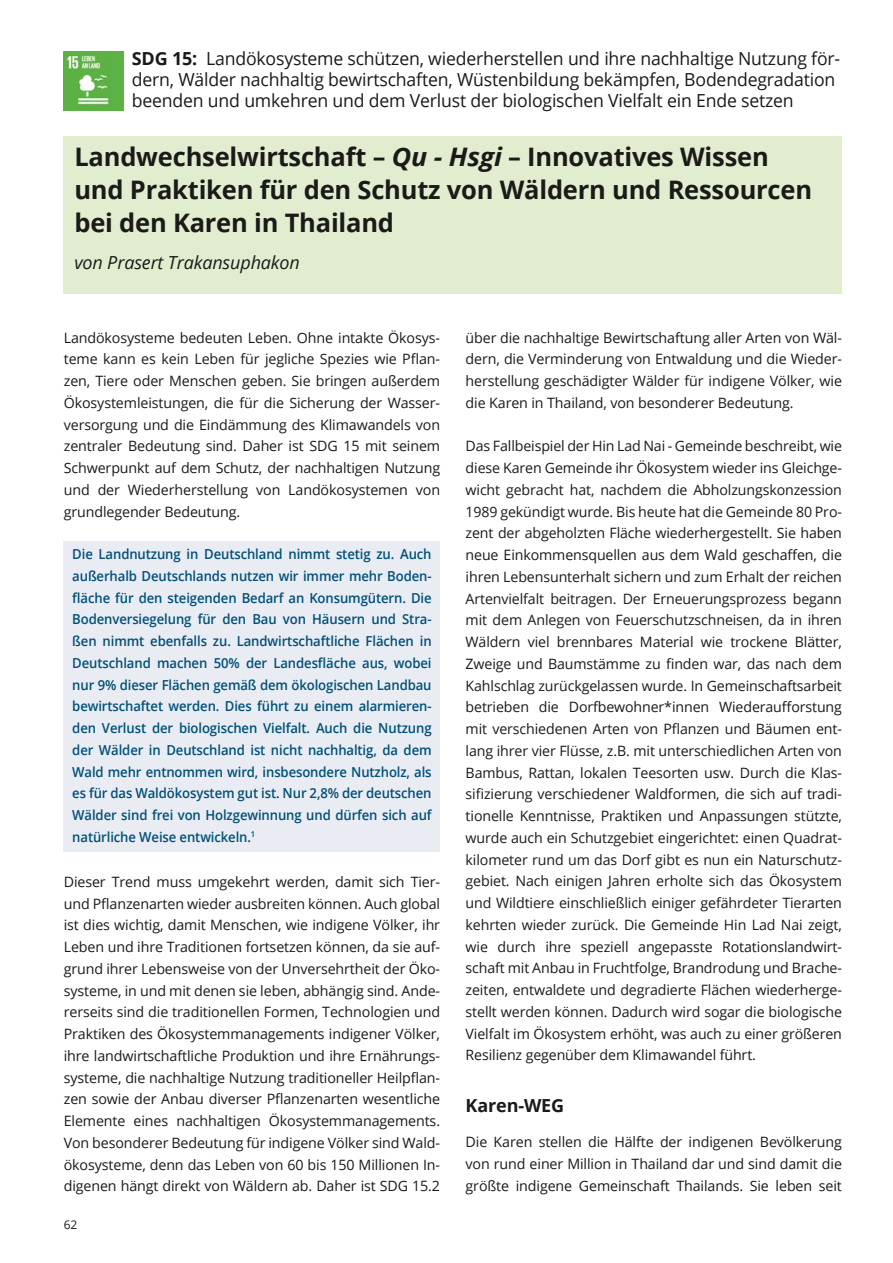
<style>
.page{position:relative;width:893px;height:1263px;background:#fff}
.page>*{position:absolute;margin:0;border:0;box-sizing:border-box;transform-origin:0 0}
.t1{font:700 25.5px/33px "Open Sans";letter-spacing:-.01em;color:#1a1a18}
.t2{font:18px/21px "Open Sans";letter-spacing:-.01em;color:#1a1a18}
.t3{font:italic 18px "Open Sans";letter-spacing:-.01em;color:#1a1a18}
.t4{font:700 18px "Open Sans";letter-spacing:-.01em;color:#1a1a18}
.t5{font:14.25px/21.8px "Open Sans";letter-spacing:-.01em;color:#1a1a18;text-align:justify}
.t6{font:600 13.8px/21.8px "Open Sans";letter-spacing:-.01em;color:#005077;text-align:justify;scale:.95 1}
.t7{font:12px "Open Sans";color:#1a1a18}
.s1{font-weight:700}
.s2{font-style:italic}
</style>
<div class="page">
<div style="left:64px;top:136px;width:778px;height:157px;background:#e2edcf"></div>
<img style="left:64px;top:51px;width:59px;height:60px">
<div style="left:64px;top:541px;width:376px;height:310px;background:#e9ecf3"></div>
<p class="t2" style="left:132px;top:47px;width:710px"><span class="s1">SDG 15:</span> Landökosysteme schützen, wiederherstellen und ihre nachhaltige Nutzung för&shy;dern, Wälder nachhaltig bewirtschaften, Wüstenbildung bekämpfen, Bodendegradation beenden und umkehren und dem Verlust der biologischen Vielfalt ein Ende setzen</p>
<h1 class="t1" style="left:74px;top:140px;width:739px">Landwechselwirtschaft – <span class="s2">Qu - Hsgi</span> – Innovatives Wissen und Praktiken für den Schutz von Wäldern und Ressourcen bei den Karen in Thailand</h1>
<p class="t3" style="left:74px;top:251px;width:227px">von Prasert Trakansuphakon</p>
<p class="t5" style="left:64px;top:326px;width:378px">Landökosysteme bedeuten Leben. Ohne intakte Ökosys&shy;teme kann es kein Leben für jegliche Spezies wie Pflan&shy;zen, Tiere oder Menschen geben. Sie bringen außerdem Ökosystemleistungen, die für die Sicherung der Wasser&shy;versorgung und die Eindämmung des Klimawandels von zentraler Bedeutung sind. Daher ist SDG 15 mit seinem Schwerpunkt auf dem Schutz, der nachhaltigen Nutzung und der Wiederherstellung von Landökosystemen von grundlegender Bedeutung.</p>
<p class="t6" style="left:72px;top:543px;width:380px">Die Landnutzung in Deutschland nimmt stetig zu. Auch außerhalb Deutschlands nutzen wir immer mehr Boden&shy;fläche für den steigenden Bedarf an Konsumgütern. Die Bodenversiegelung für den Bau von Häusern und Stra&shy;ßen nimmt ebenfalls zu. Landwirtschaftliche Flächen in Deutschland machen 50% der Landesfläche aus, wobei nur 9% dieser Flächen gemäß dem ökologischen Landbau bewirtschaftet werden. Dies führt zu einem alarmieren&shy;den Verlust der biologischen Vielfalt. Auch die Nutzung der Wälder in Deutschland ist nicht nachhaltig, da dem Wald mehr entnommen wird, insbesondere Nutzholz, als es für das Waldökosystem gut ist. Nur 2,8% der deutschen Wälder sind frei von Holzgewinnung und dürfen sich auf natürliche Weise entwickeln.<sup>1</sup></p>
<p class="t5" style="left:64px;top:870px;width:378px">Dieser Trend muss umgekehrt werden, damit sich Tier&shy;und Pflanzenarten wieder ausbreiten können. Auch global ist dies wichtig, damit Menschen, wie indigene Völker, ihr Leben und ihre Traditionen fortsetzen können, da sie auf&shy;grund ihrer Lebensweise von der Unversehrtheit der Öko&shy;systeme, in und mit denen sie leben, abhängig sind. Ande&shy;rerseits sind die traditionellen Formen, Technologien und Praktiken des Ökosystemmanagements indigener Völker, ihre landwirtschaftliche Produktion und ihre Ernährungs&shy;systeme, die nachhaltige Nutzung traditioneller Heilpflan&shy;zen sowie der Anbau diverser Pflanzenarten wesentliche Elemente eines nachhaltigen Ökosystemmanagements.<br>Von besonderer Bedeutung für indigene Völker sind Wald&shy;ökosysteme, denn das Leben von 60 bis 150 Millionen In&shy;digenen hängt direkt von Wäldern ab. Daher ist SDG 15.2</p>
<p class="t7" style="left:64px;top:1216px;width:15px">62</p>
<p class="t5" style="left:466px;top:326px;width:378px">über die nachhaltige Bewirtschaftung aller Arten von Wäl&shy;dern, die Verminderung von Entwaldung und die Wieder&shy;herstellung geschädigter Wälder für indigene Völker, wie die Karen in Thailand, von besonderer Bedeutung.</p>
<p class="t5" style="left:466px;top:435px;width:378px">Das Fallbeispiel der Hin Lad Nai - Gemeinde beschreibt, wie diese Karen Gemeinde ihr Ökosystem wieder ins Gleichge&shy;wicht gebracht hat, nachdem die Abholzungskonzession 1989 gekündigt wurde. Bis heute hat die Gemeinde 80 Pro&shy;zent der abgeholzten Fläche wiederhergestellt. Sie haben neue Einkommensquellen aus dem Wald geschaffen, die ihren Lebensunterhalt sichern und zum Erhalt der reichen Artenvielfalt beitragen. Der Erneuerungsprozess begann mit dem Anlegen von Feuerschutzschneisen, da in ihren Wäldern viel brennbares Material wie trockene Blätter, Zweige und Baumstämme zu finden war, das nach dem Kahlschlag zurückgelassen wurde. In Gemeinschaftsarbeit betrieben die Dorfbewohner*innen Wiederaufforstung mit verschiedenen Arten von Pflanzen und Bäumen ent&shy;lang ihrer vier Flüsse, z.B. mit unterschiedlichen Arten von Bambus, Rattan, lokalen Teesorten usw. Durch die Klas&shy;sifizierung verschiedener Waldformen, die sich auf tradi&shy;tionelle Kenntnisse, Praktiken und Anpassungen stützte, wurde auch ein Schutzgebiet eingerichtet: einen Quadrat&shy;kilometer rund um das Dorf gibt es nun ein Naturschutz&shy;gebiet. Nach einigen Jahren erholte sich das Ökosystem und Wildtiere einschließlich einiger gefährdeter Tierarten kehrten wieder zurück. Die Gemeinde Hin Lad Nai zeigt, wie durch ihre speziell angepasste Rotationslandwirt&shy;schaft mit Anbau in Fruchtfolge, Brandrodung und Brache&shy;zeiten, entwaldete und degradierte Flächen wiederherge&shy;stellt werden können. Dadurch wird sogar die biologische Vielfalt im Ökosystem erhöht, was auch zu einer größeren Resilienz gegenüber dem Klimawandel führt.</p>
<p class="t4" style="left:466px;top:1093px;width:100px">Karen-WEG</p>
<p class="t5" style="left:466px;top:1131px;width:378px">Die Karen stellen die Hälfte der indigenen Bevölkerung von rund einer Million in Thailand dar und sind damit die größte indigene Gemeinschaft Thailands. Sie leben seit</p>
</div>
